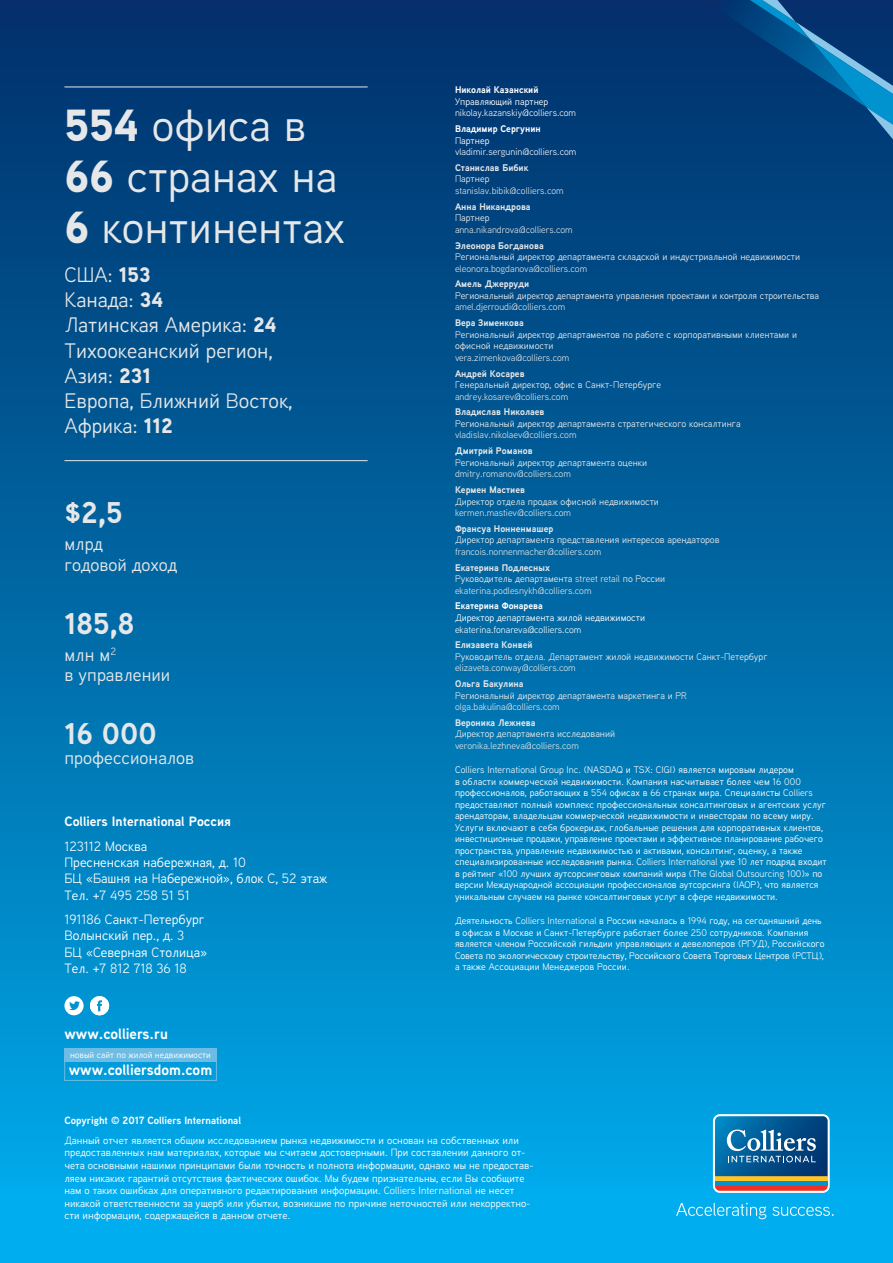
<style>
.page{position:relative;width:893px;height:1263px;background:#fff}
.page>*{position:absolute;margin:0;border:0;box-sizing:border-box;transform-origin:0 0}
.t1{font:45px/51px "Aaux Next Cyr";color:#e6e7e8}
.t2{font:700 30px "Aaux Next Cyr";color:#e6e7e8}
.t3{font:21px/25.2px "Aaux Next Cyr";color:#e6e7e8}
.t4{font:18px/20.2px "Aaux Next Cyr";color:#e6e7e8}
.t5{font:700 15px "Aaux Next Cyr";color:#fff}
.t6{font:13.5px/16.2px "Aaux Next Cyr";color:#fff}
.t7{font:700 13.5px "Aaux Next Cyr";color:#fff}
.t8{font:10.5px/12.6px "Aaux Next Cyr";color:#fff}
.t9{font:700 10.5px "Aaux Next Cyr";color:#fff}
.t10{font:9.6px/11.6px "Aaux Next Cyr";color:#fff}
.t11{font:9.6px/11.6px "Aaux Next Cyr";color:#e6e7e8}
.t12{font:700 9.6px "Aaux Next Cyr";color:#e6e7e8}
.t13{font:700 9.6px "Aaux Next Cyr";color:#fff}
.t14{font:9px "Aaux Next Cyr";color:#fff}
.s1{font-weight:900}
</style>
<div class="page">
<div style="left:0;top:0;width:893px;height:1263px;background:linear-gradient(to bottom,#012d67,#00afef)"></div>
<svg style="left:703px;top:0;width:190px;height:139px;background:#064681"></svg>
<hr style="left:64px;top:87px;width:304px;height:1px;background:#e6e7e8">
<hr style="left:64px;top:460px;width:304px;height:1px;background:#e6e7e8">
<svg style="left:64px;top:996px;width:20px;height:19px"></svg>
<svg style="left:69px;top:1001px;width:11px;height:9px"></svg>
<div style="left:90px;top:996px;width:19px;height:19px;background:#fff;border-radius:50%"></div>
<svg style="left:97px;top:1000px;width:5px;height:11px"></svg>
<div style="left:64px;top:1060px;width:153px;height:21px;border:1px solid #6dbce3"></div>
<div style="left:64px;top:1048px;width:153px;height:13px;background:#6dbce3"></div>
<svg style="left:713px;top:1114px;width:117px;height:79px;background:#477a9a"></svg>
<svg style="left:676px;top:1203px;width:90px;height:16px"></svg>
<svg style="left:772px;top:1207px;width:62px;height:9px"></svg>
<h1 class="t1" style="left:64px;top:99px;width:282px"><span class="s1">554</span> офиса в<br><span class="s1">66</span> странах на<br><span class="s1">6</span> континентах</h1>
<h3 class="t3" style="left:64px;top:261px;width:230px">США: <span class="s1">153<br></span>Канада: <span class="s1">34<br></span>Латинская Америка: <span class="s1">24<br></span>Тихоокеанский регион,<br>Азия: <span class="s1">231<br></span>Европа, Ближний восток,<br>Африка: <span class="s1">112</span></h3>
<h2 class="t2" style="left:64px;top:492px;width:59px">$2,5</h2>
<h3 class="t4" style="left:64px;top:533px;width:114px">млрд<br>годовой доход</h3>
<h2 class="t2" style="left:64px;top:602px;width:71px">185,8</h2>
<h3 class="t4" style="left:64px;top:644px;width:107px">млн м<sup>2<br></sup>в управлении</h3>
<h2 class="t2" style="left:64px;top:712px;width:94px">16 000</h2>
<h3 class="t4" style="left:64px;top:747px;width:131px">профессионалов</h3>
<h3 class="t7" style="left:64px;top:812px;width:168px">Colliers International Россия</h3>
<h3 class="t6" style="left:64px;top:838px;width:264px">123112 Москва<br>Пресненская набережная, д. 10<br>БЦ «Башня на Набережной», блок С, 52 этаж<br>Тел. +7 495 258 51 51</h3>
<h3 class="t6" style="left:64px;top:911px;width:144px">191186 Санкт-Петербург<br>Волынский пер., д. 3<br>БЦ «Северная Столица»<br>Тел. +7 812 718 36 18</h3>
<h3 class="t5" style="left:64px;top:1023px;width:105px">www.colliers.ru</h3>
<h3 class="t5" style="left:69px;top:1059px;width:145px">www.colliersdom.com</h3>
<p class="t14" style="left:70px;top:1049px;width:142px">новый сайт по жилой недвижимости</p>
<p class="t13" style="left:455px;top:83px;width:85px">Николай Казанский</p>
<p class="t10" style="left:455px;top:95px;width:123px">Управляющий партнер nikolay.kazanskiy@colliers.com</p>
<p class="t13" style="left:455px;top:122px;width:87px">Владимир Сергунин</p>
<p class="t10" style="left:455px;top:134px;width:123px">Партнер vladimir.sergunin@colliers.com</p>
<p class="t12" style="left:455px;top:161px;width:75px">Станислав Бибик</p>
<p class="t11" style="left:455px;top:173px;width:110px">Партнер stanislav.bibik@colliers.com</p>
<p class="t12" style="left:455px;top:200px;width:77px">Анна Никандрова</p>
<p class="t11" style="left:455px;top:212px;width:119px">Партнер anna.nikandrova@colliers.com</p>
<p class="t12" style="left:455px;top:238px;width:90px">Элеонора Богданова</p>
<p class="t11" style="left:455px;top:251px;width:347px">Региональный директор департамента складской и индустриальной недвижимости eleonora.bogdanova@colliers.com</p>
<p class="t12" style="left:455px;top:277px;width:76px">Амель Джерруди</p>
<p class="t11" style="left:455px;top:289px;width:366px">Региональный директор департамента управления проектами и контроля строительства amel.djerroudi@colliers.com</p>
<p class="t12" style="left:455px;top:316px;width:70px">Вера Зименкова</p>
<p class="t11" style="left:455px;top:328px;width:344px">Региональный директор департаментов по работе с корпоративными клиентами и офисной недвижимости<br>vera.zimenkova@colliers.com</p>
<p class="t12" style="left:455px;top:366px;width:71px">Андрей Косарев</p>
<p class="t11" style="left:455px;top:379px;width:208px">Генеральный директор, офис в Санкт-Петербурге andrey.kosarev@colliers.com</p>
<p class="t12" style="left:455px;top:405px;width:91px">Владислав Николаев</p>
<p class="t11" style="left:455px;top:417px;width:287px">Региональный директор департамента стратегического консалтинга vladislav.nikolaev@colliers.com</p>
<p class="t12" style="left:455px;top:444px;width:79px">Дмитрий Романов</p>
<p class="t11" style="left:455px;top:456px;width:194px">Региональный директор департамента оценки dmitry.romanov@colliers.com</p>
<p class="t12" style="left:455px;top:483px;width:72px">Кермен Мастиев</p>
<p class="t11" style="left:455px;top:495px;width:205px">Директор отдела продаж офисной недвижимости kermen.mastiev@colliers.com</p>
<p class="t12" style="left:455px;top:522px;width:100px">Франсуа Нонненмашер</p>
<p class="t11" style="left:455px;top:534px;width:266px">Директор департамента представления интересов арендаторов francois.nonnenmacher@colliers.com</p>
<p class="t12" style="left:455px;top:560px;width:97px">Екатерина Подлесных</p>
<p class="t11" style="left:455px;top:573px;width:212px">Руководитель департамента street retail по России ekaterina.podlesnykh@colliers.com</p>
<p class="t13" style="left:455px;top:599px;width:89px">Екатерина Фонарева</p>
<p class="t10" style="left:455px;top:611px;width:192px">Директор департамента жилой недвижимости ekaterina.fonareva@colliers.com</p>
<p class="t12" style="left:455px;top:638px;width:79px">Елизавета Конвей</p>
<p class="t11" style="left:455px;top:650px;width:314px">Руководитель отдела. Департамент жилой недвижимости Санкт-Петербург elizaveta.conway@colliers.com</p>
<p class="t12" style="left:455px;top:677px;width:70px">Ольга Бакулина</p>
<p class="t11" style="left:455px;top:689px;width:233px">Региональный директор департамента маркетинга и PR olga.bakulina@colliers.com</p>
<p class="t12" style="left:455px;top:716px;width:82px">Вероника Лежнева</p>
<p class="t11" style="left:455px;top:728px;width:162px">Директор департамента исследований veronika.lezhneva@colliers.com</p>
<p class="t10" style="left:455px;top:764px;width:373px">Colliers International Group Inc. (NASDAQ и TSX: CIGI) является мировым лидером<br>в области коммерческой недвижимости. Компания насчитывает более чем 16 000 профессионалов, работающих в 554 офисах в 66 странах мира. Специалисты Colliers предоставляют полный комплекс профессиональных консалтинговых и агентских услуг арендаторам, владельцам коммерческой недвижимости и инвесторам по всему миру.<br>Услуги включают в себя брокеридж, глобальные решения для корпоративных клиентов, инвестиционные продажи, управление проектами и эффективное планирование рабочего пространства, управление недвижимостью и активами, консалтинг, оценку, а также специализированные исследования рынка. Colliers International уже 10 лет подряд входит в рейтинг «100 лучших аутсорсинговых компаний мира (The Global Outsourcing 100)» по версии Международной ассоциации профессионалов аутсорсинга (IAOP), что является уникальным случаем на рынке консалтинговых услуг в сфере недвижимости.</p>
<p class="t10" style="left:455px;top:915px;width:371px">Деятельность Colliers International в России началась в 1994 году, на сегодняшний день в офисах в Москве и Санкт-Петербурге работает более 250 сотрудников. Компания является членом Российской гильдии управляющих и девелоперов (РГУД), Российского Совета по экологическому строительству, Российского Совета Торговых Центров (РСТЦ), а также Ассоциации Менеджеров России.</p>
<p class="t9" style="left:64px;top:1113px;width:178px">Copyright © 2017 Colliers International</p>
<p class="t8" style="left:64px;top:1133px;width:471px">Данный отчет является общим исследованием рынка недвижимости и основан на собственных или предоставленных нам материалах, которые мы считаем достоверными. При составлении данного от&shy;чета основными нашими принципами были точность и полнота информации, однако мы не предостав&shy;ляем никаких гарантий отсутствия фактических ошибок. Мы будем признательны, если Вы сообщите нам о таких ошибках для оперативного редактирования информации. Colliers International не несет никакой ответственности за ущерб или убытки, возникшие по причине неточностей или некорректно&shy;сти информации, содержащейся в данном отчете.</p>
</div>
